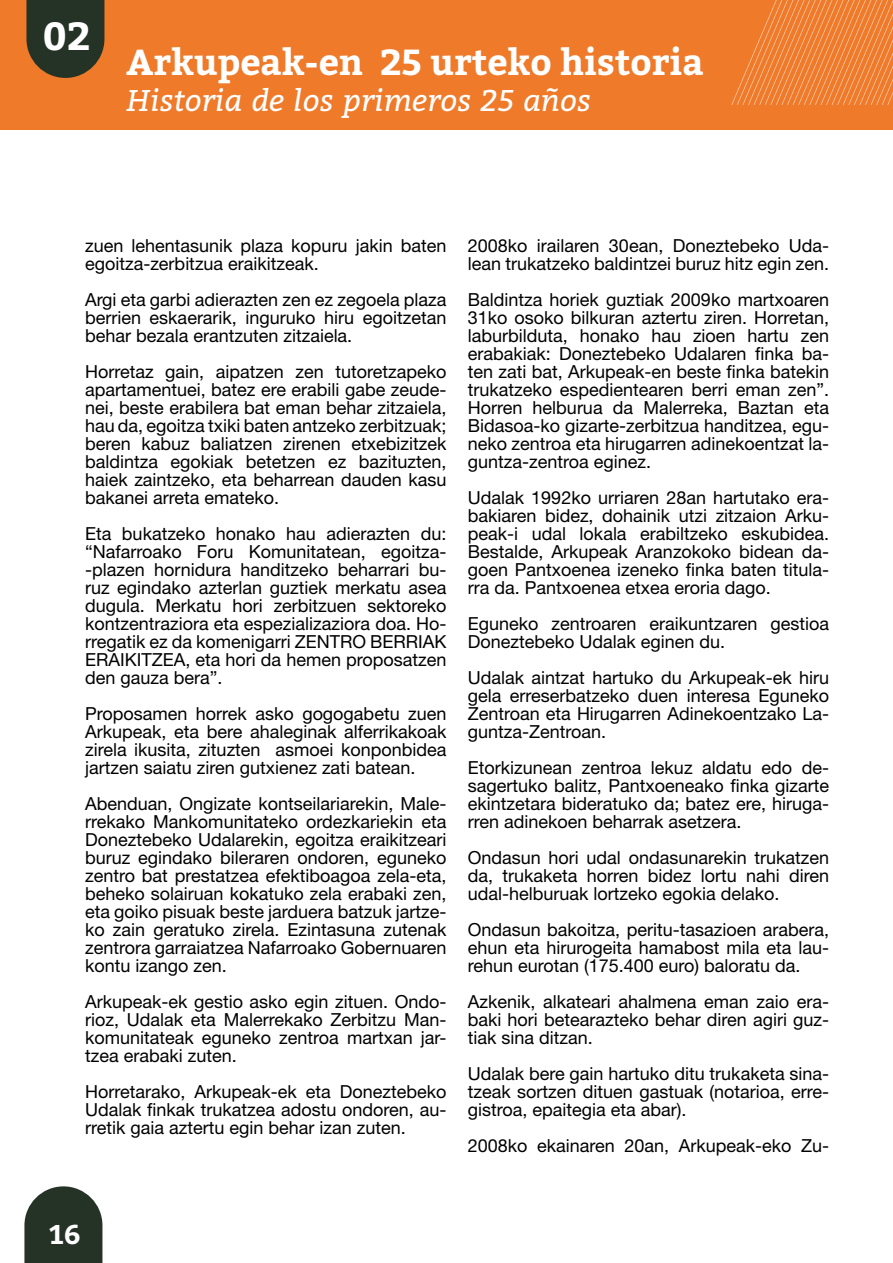
<style>
.page{position:relative;width:893px;height:1263px;background:#fff}
.page>*{position:absolute;margin:0;border:0;box-sizing:border-box;transform-origin:0 0}
.t1{font:700 39px "Bitter";color:#fff}
.t2{font:700 36px "Bitter";color:#fff}
.t3{font:italic 30px "Bitter";color:#fff}
.t4{font:700 27px "Bitter";color:#fff}
.t5{font:18px/18px "Helvetica Neue";color:#000;text-align:justify}
</style>
<div class="page">
<div style="left:0;top:0;width:893px;height:130px;background:#ef7a2a"></div>
<svg style="left:26px;top:0;width:78px;height:78px"></svg>
<svg style="left:731px;top:0;width:162px;height:105px"></svg>
<svg style="left:24px;top:1186px;width:78px;height:77px"></svg>
<h1 class="t1" style="left:42px;top:13px;width:50px">02</h1>
<h2 class="t2" style="left:126px;top:40px;width:579px">Arkupeak-en 25 urteko historia</h2>
<h3 class="t3" style="left:126px;top:78px;width:467px">Historia de los primeros 25 años</h3>
<p class="t5" style="left:85px;top:236px;width:363px">zuen lehentasunik plaza kopuru jakin baten egoitza-zerbitzua eraikitzeak.</p>
<p class="t5" style="left:85px;top:290px;width:363px">Argi eta garbi adierazten zen ez zegoela plaza berrien eskaerarik, inguruko hiru egoitzetan behar bezala erantzuten zitzaiela.</p>
<p class="t5" style="left:85px;top:362px;width:363px">Horretaz gain, aipatzen zen tutoretzapeko apartamentuei, batez ere erabili gabe zeude&shy;nei, beste erabilera bat eman behar zitzaiela, hau da, egoitza txiki baten antzeko zerbitzuak; beren kabuz baliatzen zirenen etxebizitzek baldintza egokiak betetzen ez bazituzten, haiek zaintzeko, eta beharrean dauden kasu bakanei arreta emateko.</p>
<p class="t5" style="left:85px;top:524px;width:363px">Eta bukatzeko honako hau adierazten du: “Nafarroako Foru Komunitatean, egoitza--plazen hornidura handitzeko beharrari bu&shy;ruz egindako azterlan guztiek merkatu asea dugula. Merkatu hori zerbitzuen sektoreko kontzentraziora eta espezializaziora doa. Ho&shy;rregatik ez da komenigarri ZENTRO BERRIAK ERAIKITZEA, eta hori da hemen proposatzen den gauza bera”.</p>
<p class="t5" style="left:85px;top:704px;width:363px">Proposamen horrek asko gogogabetu zuen Arkupeak, eta bere ahaleginak alferrikakoak zirela ikusita, zituzten asmoei konponbidea jartzen saiatu ziren gutxienez zati batean.</p>
<p class="t5" style="left:85px;top:794px;width:363px">Abenduan, Ongizate kontseilariarekin, Male&shy;rrekako Mankomunitateko ordezkariekin eta Doneztebeko Udalarekin, egoitza eraikitzeari buruz egindako bileraren ondoren, eguneko zentro bat prestatzea efektiboagoa zela-eta, beheko solairuan kokatuko zela erabaki zen, eta goiko pisuak beste jarduera batzuk jartze&shy;ko zain geratuko zirela. Ezintasuna zutenak zentrora garraiatzea Nafarroako Gobernuaren kontu izango zen.</p>
<p class="t5" style="left:85px;top:992px;width:363px">Arkupeak-ek gestio asko egin zituen. Ondo&shy;rioz, Udalak eta Malerrekako Zerbitzu Man&shy;komunitateak eguneko zentroa martxan jar&shy;tzea erabaki zuten.</p>
<p class="t5" style="left:85px;top:1082px;width:363px">Horretarako, Arkupeak-ek eta Doneztebeko Udalak finkak trukatzea adostu ondoren, au&shy;rretik gaia aztertu egin behar izan zuten.</p>
<p class="t5" style="left:468px;top:236px;width:363px">2008ko irailaren 30ean, Doneztebeko Uda&shy;lean trukatzeko baldintzei buruz hitz egin zen.</p>
<p class="t5" style="left:468px;top:290px;width:363px">Baldintza horiek guztiak 2009ko martxoaren 31ko osoko bilkuran aztertu ziren. Horretan, laburbilduta, honako hau zioen hartu zen erabakiak: Doneztebeko Udalaren finka ba&shy;ten zati bat, Arkupeak-en beste finka batekin trukatzeko espedientearen berri eman zen”.<br>Horren helburua da Malerreka, Baztan eta Bidasoa-ko gizarte-zerbitzua handitzea, egu&shy;neko zentroa eta hirugarren adinekoentzat la&shy;guntza-zentroa eginez.</p>
<p class="t5" style="left:468px;top:488px;width:363px">Udalak 1992ko urriaren 28an hartutako era&shy;bakiaren bidez, dohainik utzi zitzaion Arku&shy;peak-i udal lokala erabiltzeko eskubidea.<br>Bestalde, Arkupeak Aranzokoko bidean da&shy;goen Pantxoenea izeneko finka baten titula&shy;rra da. Pantxoenea etxea eroria dago.</p>
<p class="t5" style="left:468px;top:614px;width:363px">Eguneko zentroaren eraikuntzaren gestioa<br>Doneztebeko Udalak eginen du.</p>
<p class="t5" style="left:468px;top:668px;width:363px">Udalak aintzat hartuko du Arkupeak-ek hiru gela erreserbatzeko duen interesa Eguneko Zentroan eta Hirugarren Adinekoentzako La&shy;guntza-Zentroan.</p>
<p class="t5" style="left:468px;top:758px;width:363px">Etorkizunean zentroa lekuz aldatu edo de&shy;sagertuko balitz, Pantxoeneako finka gizarte ekintzetara bideratuko da; batez ere, hiruga&shy;rren adinekoen beharrak asetzera.</p>
<p class="t5" style="left:468px;top:848px;width:363px">Ondasun hori udal ondasunarekin trukatzen da, trukaketa horren bidez lortu nahi diren udal-helburuak lortzeko egokia delako.</p>
<p class="t5" style="left:468px;top:920px;width:363px">Ondasun bakoitza, peritu-tasazioen arabera, ehun eta hirurogeita hamabost mila eta lau&shy;rehun eurotan (175.400 euro) baloratu da.</p>
<p class="t5" style="left:468px;top:992px;width:363px">Azkenik, alkateari ahalmena eman zaio era&shy;baki hori betearazteko behar diren agiri guz&shy;tiak sina ditzan.</p>
<p class="t5" style="left:468px;top:1064px;width:363px">Udalak bere gain hartuko ditu trukaketa sina&shy;tzeak sortzen dituen gastuak (notarioa, erre&shy;gistroa, epaitegia eta abar).</p>
<p class="t5" style="left:468px;top:1136px;width:363px">2008ko ekainaren 20an, Arkupeak-eko Zu-</p>
<h3 class="t4" style="left:49px;top:1218px;width:33px">16</h3>
</div>
